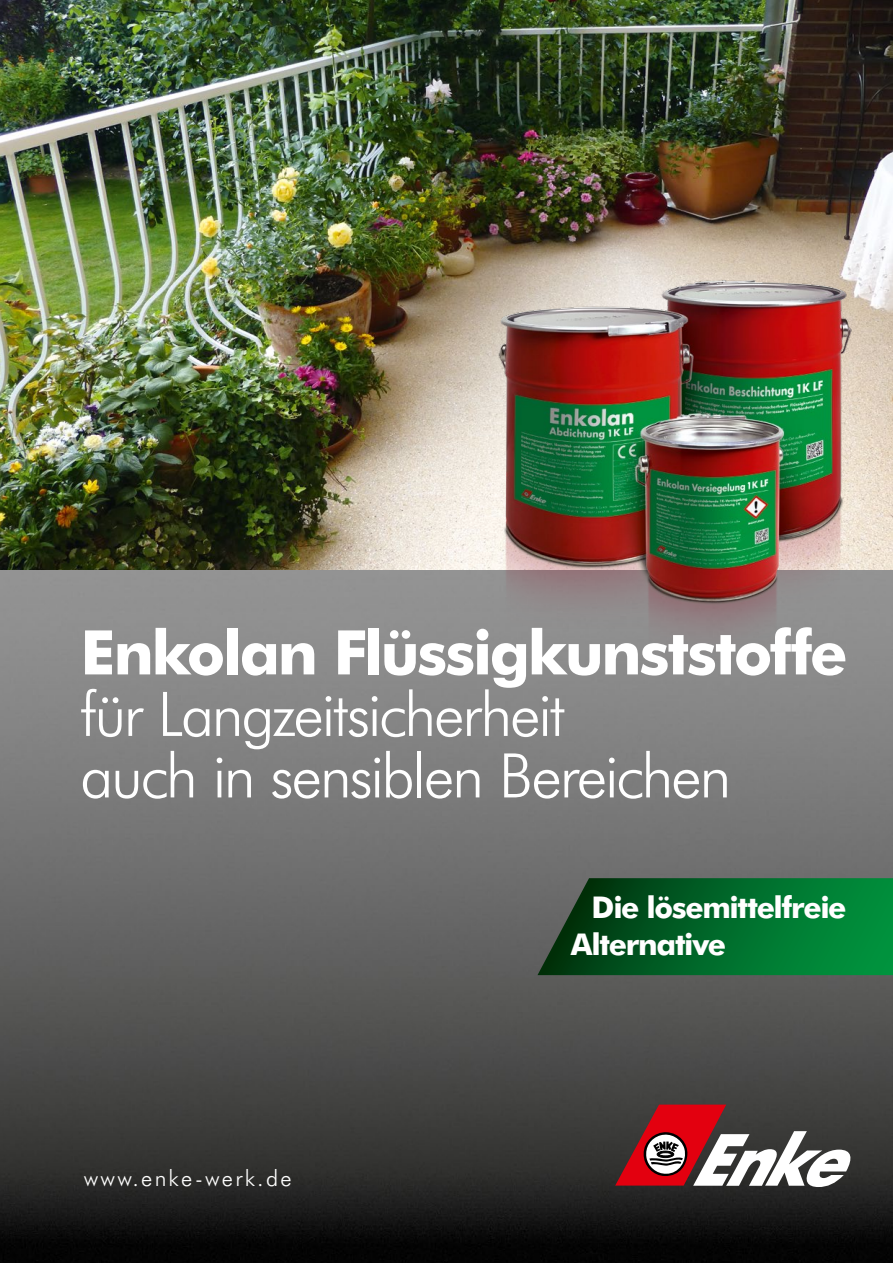
<style>
.page{position:relative;width:893px;height:1263px;background:#fff}
.page>*{position:absolute;margin:0;border:0;box-sizing:border-box;transform-origin:0 0}
.t1{font:300 61.5px/61.5px "Futura BT";letter-spacing:-.04em;color:#fff}
.t2{font:700 61.5px "Futura BT";letter-spacing:-.035em;color:#fff}
.t3{font:700 30px/37.5px "Futura BT";letter-spacing:-.04em;color:#fff}
.t4{font:300 22.5px "Futura BT";letter-spacing:.1em;color:#fff}
</style>
<div class="page">
<img style="left:0;top:570px;width:893px;height:693px">
<svg style="left:615px;top:1104px;width:235px;height:83px"></svg>
<img style="left:0;top:0;width:893px;height:570px">
<img style="left:452px;top:236px;width:425px;height:462px">
<svg style="left:537px;top:878px;width:356px;height:97px"></svg>
<p class="t2" style="left:80px;top:615px;width:769px">Enkolan Flüssigkunststoffe</p>
<p class="t1" style="left:80px;top:683px;width:652px">für Langzeitsicherheit<br>auch in sensiblen Bereichen</p>
<p class="t4" style="left:84px;top:1164px;width:209px">www.enke-werk.de</p>
<p class="t3" style="left:571px;top:888px;width:277px;text-indent:21px">Die lösemittelfreie<br>Alternative</p>
</div>
